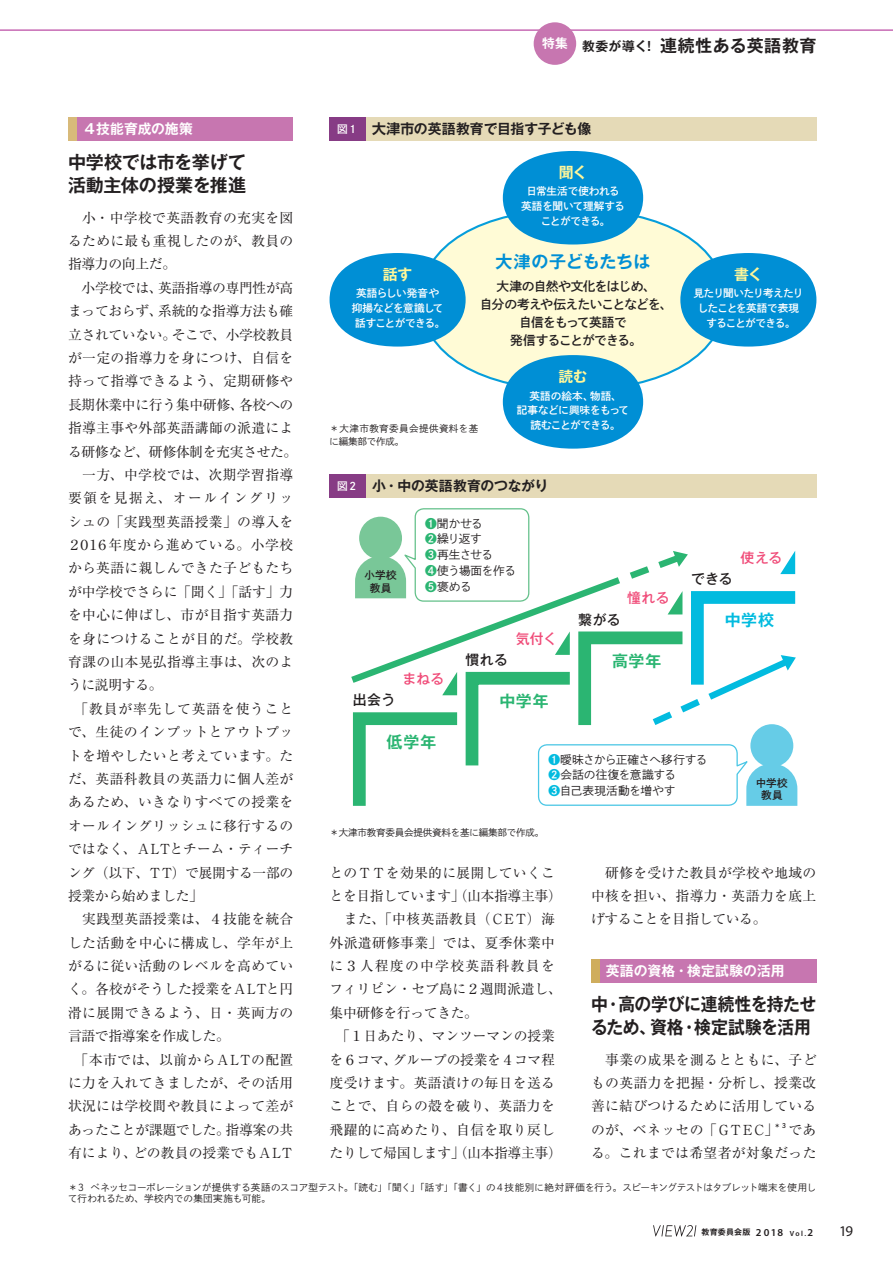
<style>
.page{position:relative;width:893px;height:1263px;background:#fff}
.page>*{position:absolute;margin:0;border:0;box-sizing:border-box;transform-origin:0 0}
.t1{font:700 18px/23.4px "Gothic MB101 Pro De";letter-spacing:-.02em;color:#231f20;scale:.93 1}
.t2{font:700 18px "Gothic MB101 Pro De";letter-spacing:-.02em;color:#231f20}
.t3{font:700 16.95px "Gothic MB101 Pro De";letter-spacing:.03em;color:#231f20}
.t4{font:700 16.95px "Gothic MB101 Pro De";color:#008fd5}
.t5{font:700 15.9px "Gothic MB101 Pro De";letter-spacing:.06em;color:#2bb572}
.t6{font:700 15.9px "Gothic MB101 Pro De";color:#02bbdf}
.t7{font:700 14.85px "Gothic MB101 Pro De";letter-spacing:-.065em;color:#fff79a}
.t8{font:14.85px "Myriad Pro";color:#231f20}
.t9{font:13.8px/23.4px "Ryumin Pro";letter-spacing:.02em;color:#231f20;text-align:justify}
.t10{font:13.8px/23.4px "Ryumin Pro";letter-spacing:-.025em;color:#231f20}
.t11{font:13.8px/23.4px "Ryumin Pro";letter-spacing:-.01em;color:#231f20}
.t12{font:700 13.8px "Gothic MB101 Pro De";letter-spacing:-.01em;color:#231f20}
.t13{font:700 13.8px "Gothic MB101 Pro De";letter-spacing:.01em;color:#fff}
.t14{font:500 13.8px "Gothic MB101 Pro";letter-spacing:.03em;color:#231f20}
.t15{font:500 13.8px "Gothic MB101 Pro";letter-spacing:.02em;color:#f04c79}
.t16{font:700 13.8px "Gothic MB101 Pro De";letter-spacing:-.01em;color:#fff}
.t17{font:12.75px "Shuei Go Kin Std B";letter-spacing:-.06em;color:#231f20}
.t18{font:12.75px "Shuei Go Kin Std B";letter-spacing:-.085em;color:#231f20}
.t19{font:11.7px "Shuei Go Kin Std L";letter-spacing:-.035em;color:#231f20}
.t20{font:11.7px "Shuei Go Kin Std L";letter-spacing:-.01em;color:#231f20}
.t21{font:11.7px "Shuei Go Kin Std L";color:#231f20}
.t22{font:11.7px "Shuei Go Kin Std L";letter-spacing:-.055em;color:#231f20}
.t23{font:10.65px "Shuei Go Kin Std B";letter-spacing:-.045em;color:#fff}
.t24{font:10.65px "Shuei Go Kin Std B";letter-spacing:-.075em;color:#fff}
.t25{font:10.65px "Shuei Go Kin Std B";letter-spacing:-.065em;color:#fff}
.t26{font:10.65px "Shuei Go Kin Std B";letter-spacing:-.02em;color:#fff}
.t27{font:10.65px "Shuei Go Kin Std B";letter-spacing:-.015em;color:#fff}
.t28{font:10.65px "Shuei Go Kin Std B";letter-spacing:.025em;color:#231f20}
.t29{font:10.65px "Shuei Go Kin Std B";letter-spacing:-.08em;color:#fff}
.t30{font:10.65px "Shuei Go Kin Std B";letter-spacing:-.025em;color:#fff}
.t31{font:10.65px "Shuei Go Kin Std B";letter-spacing:-.01em;color:#fff}
.t32{font:9.6px/11.7px "Shuei Go Kin Std L";letter-spacing:-.02em;color:#231f20}
.t33{font:9.6px/13.8px "Shuei Go Kin Std L";letter-spacing:.04em;color:#231f20}
.t34{font:700 7.95px "Gothic MB101 Pro De";letter-spacing:.025em;color:#231f20}
.t35{font:6.45px "Shuei Go Kin Std B";color:#231f20}
.s1{font-size:12.75px}
.s2{font-family:"UD Shin Go NT Pro De"}
.s3{font-family:"Shuei Go Kin Std B";color:#2bb572}
.s4{font-family:"Shuei Go Kin Std B";color:#02bbdf}
.s5{font-family:"Myriad Pro";font-weight:600;font-size:10.65px}
.s6{font-family:"Myriad Pro";font-weight:600;font-size:7.5px}
</style>
<div class="page">
<svg style="left:653px;top:1225px;width:43px;height:11px"></svg>
<div style="left:366px;top:117px;width:450px;height:23px;background:#e5dab7"></div>
<div style="left:330px;top:117px;width:36px;height:23px;background:#873c85"></div>
<div style="left:366px;top:474px;width:450px;height:23px;background:#e5dab7"></div>
<div style="left:330px;top:474px;width:36px;height:23px;background:#873c85"></div>
<div style="left:421px;top:209px;width:304px;height:181px;background:#fffbd6;border-radius:50%"></div>
<div style="left:330px;top:253px;width:136px;height:94px;background:#008fd5;border-radius:50%"></div>
<div style="left:680px;top:253px;width:136px;height:94px;background:#008fd5;border-radius:50%"></div>
<div style="left:503px;top:151px;width:140px;height:93px;background:#008fd5;border-radius:50%"></div>
<div style="left:503px;top:355px;width:140px;height:94px;background:#008fd5;border-radius:50%"></div>
<svg style="left:351px;top:508px;width:447px;height:298px"></svg>
<hr style="left:0;top:30px;width:893px;height:1px;background:#ab208e">
<div style="left:534px;top:22px;width:42px;height:43px;background:#c776b0;border-radius:50%"></div>
<div style="left:77px;top:117px;width:216px;height:23px;background:#c776b0"></div>
<div style="left:68px;top:117px;width:9px;height:23px;background:#d8ba7a"></div>
<div style="left:600px;top:959px;width:216px;height:23px;background:#c776b0"></div>
<div style="left:591px;top:959px;width:9px;height:23px;background:#cfad5d"></div>
<p class="t16" style="left:83px;top:117px;width:112px">４技能育成の施策</p>
<p class="t3" style="left:542px;top:32px;width:276px"><sup>特集</sup> <span class="s1">教委が導く！</span>連続性ある英語教育</p>
<p class="t23" style="left:337px;top:121px;width:23px">図１</p>
<p class="t12" style="left:372px;top:117px;width:221px"><span class="s2">大津市</span>の英語教育で目指す子ども像</p>
<p class="t2" style="left:68px;top:147px;width:179px">中学校では市を挙げて</p>
<p class="t2" style="left:68px;top:171px;width:180px">活動主体の授業を推進</p>
<p class="t7" style="left:559px;top:160px;width:30px">聞く</p>
<p class="t30" style="left:526px;top:184px;width:95px">日常生活で使われる</p>
<p class="t27" style="left:521px;top:199px;width:105px">英語を聞いて理解する</p>
<p class="t23" style="left:541px;top:214px;width:71px">ことができる。</p>
<p class="t9" style="left:68px;top:205px;width:227px">　小・中学校で英語教育の充実を図るために最も重視したのが、教員の指導力の向上だ。</p>
<p class="t10" style="left:68px;top:275px;width:231px">　小学校では、英語指導の専門性が高まっておらず、系統的な指導方法も確立されていない。そこで、小学校教員が一定の指導力を身につけ、自信を持って指導できるよう、定期研修や長期休業中に行う集中研修、各校への指導主事や外部英語講師の派遣による研修など、研修体制を充実させた。</p>
<p class="t9" style="left:67px;top:462px;width:228px">　一方、中学校では、次期学習指導要領を見据え、オールイングリッシュの「実践型英語授業」の導入を２０１６年度から進めている。小学校から英語に親しんできた子どもたちが中学校でさらに「聞く」「話す」力を中心に伸ばし、市が目指す英語力を身につけることが目的だ。学校教育課の山本晃弘指導主事は、次のように説明する。</p>
<p class="t9" style="left:68px;top:696px;width:227px">　「教員が率先して英語を使うことで、生徒のインプットとアウトプットを増やしたいと考えています。ただ、英語科教員の英語力に個人差があるため、いきなりすべての授業をオールイングリッシュに移行するのではなく、ＡＬＴとチーム・ティーチング（以下、ＴＴ）で展開する一部の授業から始めました」</p>
<p class="t9" style="left:68px;top:906px;width:227px">　実践型英語授業は、４技能を統合した活動を中心に構成し、学年が上がるに従い活動のレベルを高めていく。各校がそうした授業をＡＬＴと円滑に展開できるよう、日・英両方の言語で指導案を作成した。</p>
<p class="t9" style="left:68px;top:1047px;width:227px">　「本市では、以前からＡＬＴの配置に力を入れてきましたが、その活用状況には学校間や教員によって差があったことが課題でした。指導案の共有により、どの教員の授業でもＡＬＴ</p>
<p class="t4" style="left:496px;top:248px;width:156px">大津の子どもたちは</p>
<p class="t17" style="left:496px;top:277px;width:161px">大津の自然や文化をはじめ、</p>
<p class="t17" style="left:480px;top:295px;width:194px">自分の考えや伝えたいことなどを、</p>
<p class="t17" style="left:519px;top:313px;width:109px">自信をもって英語で</p>
<p class="t18" style="left:510px;top:332px;width:133px">発信することができる。</p>
<p class="t7" style="left:734px;top:262px;width:30px">書く</p>
<p class="t25" style="left:693px;top:286px;width:112px">見たり聞いたり考えたり</p>
<p class="t23" style="left:698px;top:301px;width:103px">したことを英語で表現</p>
<p class="t29" style="left:706px;top:316px;width:91px">することができる。</p>
<p class="t7" style="left:383px;top:262px;width:31px">話す</p>
<p class="t31" style="left:356px;top:286px;width:84px">英語らしい発音や</p>
<p class="t23" style="left:352px;top:301px;width:93px">抑揚などを意識して</p>
<p class="t24" style="left:355px;top:316px;width:92px">話すことができる。</p>
<p class="t7" style="left:558px;top:364px;width:30px">読む</p>
<p class="t23" style="left:529px;top:388px;width:94px">英語の絵本、物語、</p>
<p class="t26" style="left:517px;top:403px;width:114px">記事などに興味をもって</p>
<p class="t24" style="left:531px;top:418px;width:92px">読むことができる。</p>
<p class="t33" style="left:330px;top:421px;width:150px">＊大津市教育委員会提供資料を基に編集部で作成。</p>
<p class="t23" style="left:337px;top:478px;width:23px">図２</p>
<p class="t12" style="left:372px;top:474px;width:178px">小・中の英語教育のつながり</p>
<p class="t19" style="left:425px;top:515px;width:59px"><span class="s3">❶</span>聞かせる</p>
<p class="t19" style="left:425px;top:531px;width:58px"><span class="s3">❷</span>繰り返す</p>
<p class="t19" style="left:425px;top:547px;width:69px"><span class="s3">❸</span>再生させる</p>
<p class="t22" style="left:425px;top:563px;width:92px"><span class="s3">❹</span>使う場面を作る</p>
<p class="t19" style="left:425px;top:579px;width:48px"><span class="s3">❺</span>褒める</p>
<p class="t15" style="left:740px;top:546px;width:43px">使える</p>
<p class="t28" style="left:364px;top:568px;width:34px">小学校</p>
<p class="t28" style="left:370px;top:580px;width:23px">教員</p>
<p class="t14" style="left:691px;top:567px;width:43px">できる</p>
<p class="t15" style="left:627px;top:586px;width:44px">憧れる</p>
<p class="t6" style="left:725px;top:607px;width:51px">中学校</p>
<p class="t14" style="left:578px;top:608px;width:44px">繋がる</p>
<p class="t15" style="left:516px;top:627px;width:43px">気付く</p>
<p class="t5" style="left:612px;top:647px;width:51px">高学年</p>
<p class="t14" style="left:466px;top:648px;width:44px">慣れる</p>
<p class="t15" style="left:402px;top:667px;width:43px">まねる</p>
<p class="t5" style="left:499px;top:688px;width:51px">中学年</p>
<p class="t14" style="left:353px;top:689px;width:44px">出会う</p>
<p class="t5" style="left:386px;top:728px;width:51px">低学年</p>
<p class="t19" style="left:549px;top:751px;width:160px"><span class="s4">❶</span>曖昧さから正確さへ移行する</p>
<p class="t20" style="left:549px;top:767px;width:129px"><span class="s4">❷</span>会話の往復を意識する</p>
<p class="t21" style="left:549px;top:783px;width:128px"><span class="s4">❸</span>自己表現活動を増やす</p>
<p class="t28" style="left:756px;top:775px;width:33px">中学校</p>
<p class="t28" style="left:761px;top:788px;width:23px">教員</p>
<p class="t32" style="left:330px;top:826px;width:216px">＊大津市教育委員会提供資料を基に編集部で作成。</p>
<p class="t9" style="left:591px;top:860px;width:227px">　研修を受けた教員が学校や地域の中核を担い、指導力・英語力を底上げすることを目指している。</p>
<p class="t9" style="left:330px;top:860px;width:234px">とのＴＴを効果的に展開していくことを目指しています」（山本指導主事）</p>
<p class="t9" style="left:330px;top:906px;width:234px;text-align:left">　また、「中核英語教員（ＣＥＴ）海外派遣研修事業」では、夏季休業中に３人程度の中学校英語科教員をフィリピン・セブ島に２週間派遣し、集中研修を行ってきた。</p>
<p class="t11" style="left:330px;top:1023px;width:234px">　「１日あたり、マンツーマンの授業を６コマ、グループの授業を４コマ程度受けます。英語漬けの毎日を送ることで、自らの殻を破り、英語力を飛躍的に高めたり、自信を取り戻したりして帰国します」（山本指導主事）</p>
<p class="t13" style="left:606px;top:959px;width:180px">英語の資格・検定試験の活用</p>
<p class="t1" style="left:591px;top:990px;width:244px">中・高の学びに連続性を持たせるため、資格・検定試験を活用</p>
<p class="t9" style="left:591px;top:1047px;width:227px">　事業の成果を測るとともに、子どもの英語力を把握・分析し、授業改善に結びつけるために活用しているのが、ベネッセの「ＧＴＥＣ」</p>
<p class="t35" style="left:774px;top:1121px;width:14px">＊３</p>
<p class="t9" style="left:591px;top:1117px;width:227px;text-align:right">であ<br>る。これまでは希望者が対象だった</p>
<p class="t32" style="left:68px;top:1181px;width:750px">＊３ベネッセコーポレーションが提供する英語のスコア型テスト。「読む」「聞く」「話す」「書く」の４技能別に絶対評価を行う。スピーキングテストはタブレット端末を使用して行われるため、学校内での集団実施も可能。</p>
<p class="t34" style="left:702px;top:1226px;width:113px">教育委員会版 <span class="s5">2018</span> <span class="s6">Vol.</span><span class="s5">2</span></p>
<p class="t8" style="left:839px;top:1222px;width:16px">19</p>
</div>
